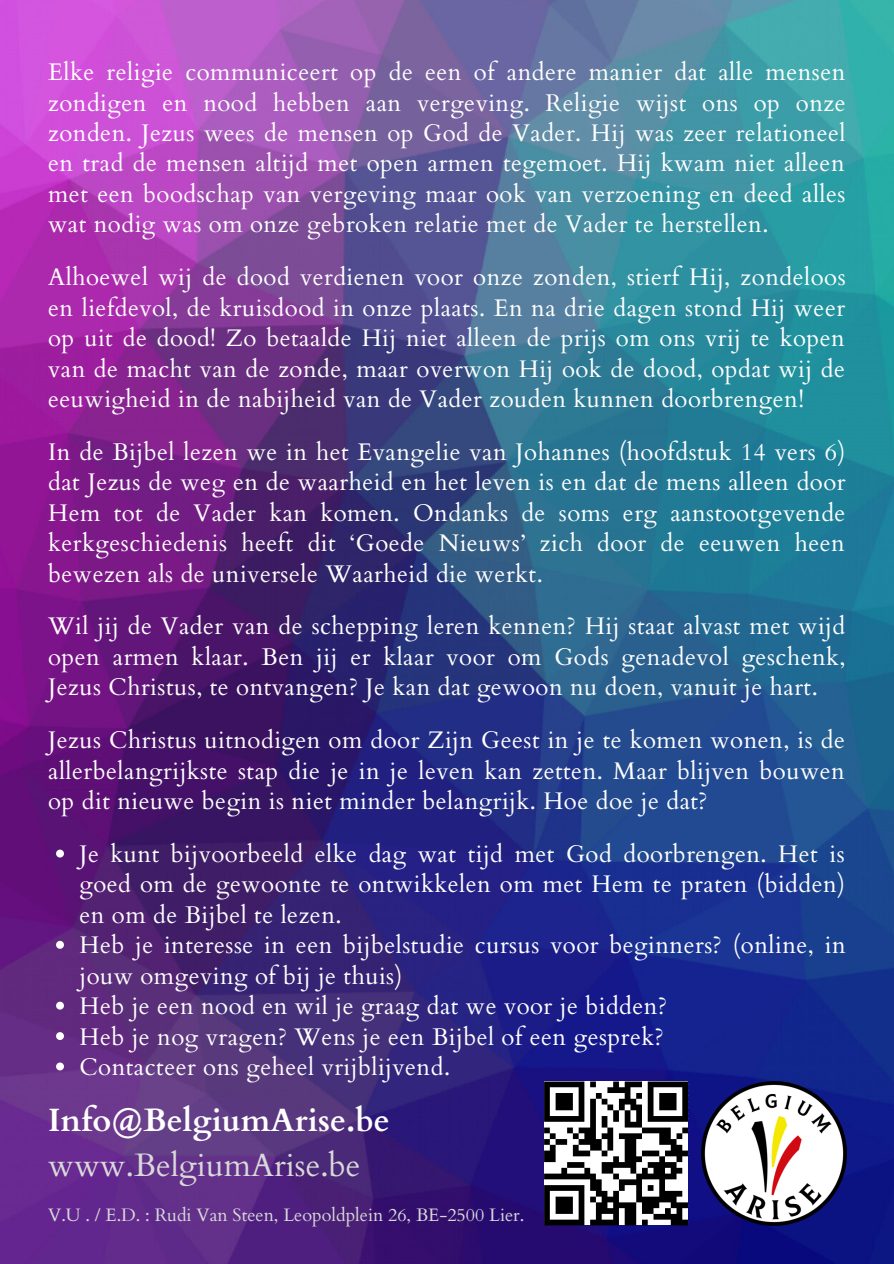
<style>
.page{position:relative;width:894px;height:1264px;background:#fff}
.page>*{position:absolute;margin:0;border:0;box-sizing:border-box;transform-origin:0 0}
.t1{font:700 32.25px "Cardo";color:#fff}
.t2{font:32.25px "Cardo";color:#d9d9d9}
.t3{font:24px/30.5px "Cardo";letter-spacing:.02em;color:#fff;text-align:justify}
.t4{font:18px "Cardo";color:#d9d9d9}
</style>
<div class="page">
<img style="left:0;top:0;width:893px;height:1263px">
<img style="left:701px;top:1081px;width:145px;height:144px">
<svg style="left:56px;top:849px;width:8px;height:8px"></svg>
<svg style="left:56px;top:940px;width:8px;height:8px"></svg>
<svg style="left:56px;top:1001px;width:8px;height:8px"></svg>
<svg style="left:56px;top:1032px;width:8px;height:8px"></svg>
<svg style="left:56px;top:1062px;width:8px;height:8px"></svg>
<svg style="left:544px;top:1081px;width:143px;height:144px"></svg>
<div style="left:544px;top:1081px;width:40px;height:6px;background:#000"></div>
<div style="left:624px;top:1081px;width:17px;height:6px;background:#000"></div>
<div style="left:647px;top:1081px;width:40px;height:6px;background:#000"></div>
<div style="left:555px;top:1092px;width:17px;height:6px;background:#000"></div>
<svg style="left:636px;top:1092px;width:5px;height:6px"></svg>
<div style="left:659px;top:1092px;width:17px;height:6px;background:#000"></div>
<div style="left:555px;top:1098px;width:17px;height:6px;background:#000"></div>
<div style="left:618px;top:1098px;width:18px;height:6px;background:#000"></div>
<div style="left:659px;top:1098px;width:17px;height:6px;background:#000"></div>
<div style="left:555px;top:1104px;width:17px;height:6px;background:#000"></div>
<div style="left:630px;top:1104px;width:11px;height:6px;background:#000"></div>
<div style="left:659px;top:1104px;width:17px;height:6px;background:#000"></div>
<svg style="left:544px;top:1087px;width:5px;height:28px"></svg>
<svg style="left:578px;top:1087px;width:6px;height:28px"></svg>
<svg style="left:647px;top:1087px;width:6px;height:28px"></svg>
<svg style="left:682px;top:1087px;width:5px;height:28px"></svg>
<div style="left:544px;top:1115px;width:40px;height:6px;background:#000"></div>
<svg style="left:636px;top:1110px;width:5px;height:11px"></svg>
<div style="left:647px;top:1115px;width:40px;height:6px;background:#000"></div>
<div style="left:624px;top:1121px;width:17px;height:6px;background:#000"></div>
<div style="left:578px;top:1127px;width:17px;height:6px;background:#000"></div>
<svg style="left:590px;top:1081px;width:40px;height:52px"></svg>
<div style="left:641px;top:1127px;width:29px;height:6px;background:#000"></div>
<div style="left:584px;top:1133px;width:11px;height:6px;background:#000"></div>
<div style="left:601px;top:1133px;width:12px;height:6px;background:#000"></div>
<div style="left:618px;top:1133px;width:23px;height:6px;background:#000"></div>
<div style="left:659px;top:1133px;width:11px;height:6px;background:#000"></div>
<svg style="left:676px;top:1127px;width:11px;height:12px"></svg>
<div style="left:555px;top:1139px;width:12px;height:5px;background:#000"></div>
<div style="left:578px;top:1139px;width:23px;height:5px;background:#000"></div>
<div style="left:624px;top:1139px;width:12px;height:5px;background:#000"></div>
<div style="left:659px;top:1139px;width:17px;height:5px;background:#000"></div>
<svg style="left:544px;top:1127px;width:11px;height:23px"></svg>
<svg style="left:567px;top:1127px;width:11px;height:23px"></svg>
<div style="left:590px;top:1144px;width:11px;height:6px;background:#000"></div>
<div style="left:624px;top:1144px;width:12px;height:6px;background:#000"></div>
<div style="left:670px;top:1144px;width:12px;height:6px;background:#000"></div>
<div style="left:544px;top:1150px;width:11px;height:6px;background:#000"></div>
<div style="left:572px;top:1150px;width:18px;height:6px;background:#000"></div>
<div style="left:624px;top:1150px;width:12px;height:6px;background:#000"></div>
<div style="left:641px;top:1150px;width:18px;height:6px;background:#000"></div>
<div style="left:664px;top:1150px;width:23px;height:6px;background:#000"></div>
<div style="left:544px;top:1156px;width:11px;height:6px;background:#000"></div>
<svg style="left:601px;top:1139px;width:17px;height:23px"></svg>
<div style="left:624px;top:1156px;width:17px;height:6px;background:#000"></div>
<svg style="left:659px;top:1156px;width:5px;height:6px"></svg>
<svg style="left:676px;top:1156px;width:6px;height:6px"></svg>
<div style="left:567px;top:1162px;width:17px;height:5px;background:#000"></div>
<div style="left:601px;top:1162px;width:35px;height:5px;background:#000"></div>
<div style="left:647px;top:1162px;width:29px;height:5px;background:#000"></div>
<svg style="left:561px;top:1167px;width:6px;height:6px"></svg>
<svg style="left:584px;top:1167px;width:6px;height:6px"></svg>
<div style="left:601px;top:1167px;width:12px;height:6px;background:#000"></div>
<svg style="left:630px;top:1167px;width:17px;height:6px"></svg>
<div style="left:653px;top:1167px;width:11px;height:6px;background:#000"></div>
<div style="left:670px;top:1167px;width:12px;height:6px;background:#000"></div>
<div style="left:544px;top:1173px;width:51px;height:6px;background:#000"></div>
<svg style="left:613px;top:1173px;width:5px;height:6px"></svg>
<div style="left:636px;top:1173px;width:40px;height:6px;background:#000"></div>
<div style="left:590px;top:1179px;width:11px;height:6px;background:#000"></div>
<div style="left:618px;top:1179px;width:23px;height:6px;background:#000"></div>
<div style="left:544px;top:1185px;width:40px;height:5px;background:#000"></div>
<div style="left:590px;top:1185px;width:11px;height:5px;background:#000"></div>
<svg style="left:647px;top:1185px;width:6px;height:5px"></svg>
<svg style="left:659px;top:1179px;width:5px;height:11px"></svg>
<div style="left:595px;top:1190px;width:12px;height:6px;background:#000"></div>
<svg style="left:613px;top:1185px;width:11px;height:11px"></svg>
<svg style="left:636px;top:1185px;width:5px;height:11px"></svg>
<div style="left:659px;top:1190px;width:23px;height:6px;background:#000"></div>
<div style="left:555px;top:1196px;width:17px;height:6px;background:#000"></div>
<svg style="left:590px;top:1196px;width:5px;height:6px"></svg>
<div style="left:601px;top:1196px;width:17px;height:6px;background:#000"></div>
<div style="left:636px;top:1196px;width:40px;height:6px;background:#000"></div>
<div style="left:555px;top:1202px;width:17px;height:6px;background:#000"></div>
<div style="left:595px;top:1202px;width:12px;height:6px;background:#000"></div>
<div style="left:613px;top:1202px;width:23px;height:6px;background:#000"></div>
<div style="left:641px;top:1202px;width:18px;height:6px;background:#000"></div>
<div style="left:670px;top:1202px;width:17px;height:6px;background:#000"></div>
<div style="left:555px;top:1208px;width:17px;height:5px;background:#000"></div>
<div style="left:595px;top:1208px;width:23px;height:5px;background:#000"></div>
<div style="left:624px;top:1208px;width:12px;height:5px;background:#000"></div>
<div style="left:641px;top:1208px;width:12px;height:5px;background:#000"></div>
<svg style="left:664px;top:1208px;width:6px;height:5px"></svg>
<svg style="left:676px;top:1208px;width:6px;height:5px"></svg>
<svg style="left:544px;top:1190px;width:5px;height:29px"></svg>
<svg style="left:578px;top:1190px;width:6px;height:29px"></svg>
<svg style="left:595px;top:1213px;width:6px;height:6px"></svg>
<svg style="left:613px;top:1213px;width:5px;height:6px"></svg>
<div style="left:624px;top:1213px;width:12px;height:6px;background:#000"></div>
<div style="left:653px;top:1213px;width:29px;height:6px;background:#000"></div>
<div style="left:544px;top:1219px;width:40px;height:6px;background:#000"></div>
<div style="left:590px;top:1219px;width:28px;height:6px;background:#000"></div>
<div style="left:624px;top:1219px;width:12px;height:6px;background:#000"></div>
<svg style="left:641px;top:1219px;width:6px;height:6px"></svg>
<div style="left:670px;top:1219px;width:17px;height:6px;background:#000"></div>
<p class="t3" style="left:48px;top:57px;width:798px">Elke religie communiceert op de een of andere manier dat alle mensen zondigen en nood hebben aan vergeving. Religie wijst ons op onze zonden. Jezus wees de mensen op God de Vader. Hij was zeer relationeel en trad de mensen altijd met open armen tegemoet. Hij kwam niet alleen met een boodschap van vergeving maar ook van verzoening en deed alles wat nodig was om onze gebroken relatie met de Vader te herstellen.</p>
<p class="t3" style="left:48px;top:262px;width:798px">Alhoewel wij de dood verdienen voor onze zonden, stierf Hij, zondeloos en liefdevol, de kruisdood in onze plaats. En na drie dagen stond Hij weer op uit de dood! Zo betaalde Hij niet alleen de prijs om ons vrij te kopen van de macht van de zonde, maar overwon Hij ook de dood, opdat wij de eeuwigheid in de nabijheid van de Vader zouden kunnen doorbrengen!</p>
<p class="t3" style="left:48px;top:437px;width:798px">In de Bijbel lezen we in het Evangelie van Johannes (hoofdstuk 14 vers 6) dat Jezus de weg en de waarheid en het leven is en dat de mens alleen door Hem tot de Vader kan komen. Ondanks de soms erg aanstootgevende kerkgeschiedenis heeft dit ‘Goede Nieuws’ zich door de eeuwen heen bewezen als de universele Waarheid die werkt.</p>
<p class="t3" style="left:48px;top:611px;width:798px">Wil jij de Vader van de schepping leren kennen? Hij staat alvast met wijd open armen klaar. Ben jij er klaar voor om Gods genadevol geschenk, Jezus Christus, te ontvangen? Je kan dat gewoon nu doen, vanuit je hart.</p>
<p class="t3" style="left:48px;top:725px;width:798px">Jezus Christus uitnodigen om door Zijn Geest in je te komen wonen, is de allerbelangrijkste stap die je in je leven kan zetten. Maar blijven bouwen op dit nieuwe begin is niet minder belangrijk. Hoe doe je dat?</p>
<p class="t3" style="left:79px;top:839px;width:767px;text-align:left">Je kunt bijvoorbeeld elke dag wat tijd met God doorbrengen. Het is goed om de gewoonte te ontwikkelen om met Hem te praten (bidden) en om de Bijbel te lezen.<br>Heb je interesse in een bijbelstudie cursus voor beginners? (online, in jouw omgeving of bij je thuis)<br>Heb je een nood en wil je graag dat we voor je bidden?<br>Heb je nog vragen? Wens je een Bijbel of een gesprek?<br>Contacteer ons geheel vrijblijvend.</p>
<h1 class="t1" style="left:48px;top:1099px;width:343px">Info@BelgiumArise.be</h1>
<h1 class="t2" style="left:48px;top:1144px;width:314px">www.BelgiumArise.be</h1>
<p class="t4" style="left:48px;top:1202px;width:477px">V.U . / E.D. : Rudi Van Steen, Leopoldplein 26, BE-2500 Lier.</p>
</div>
